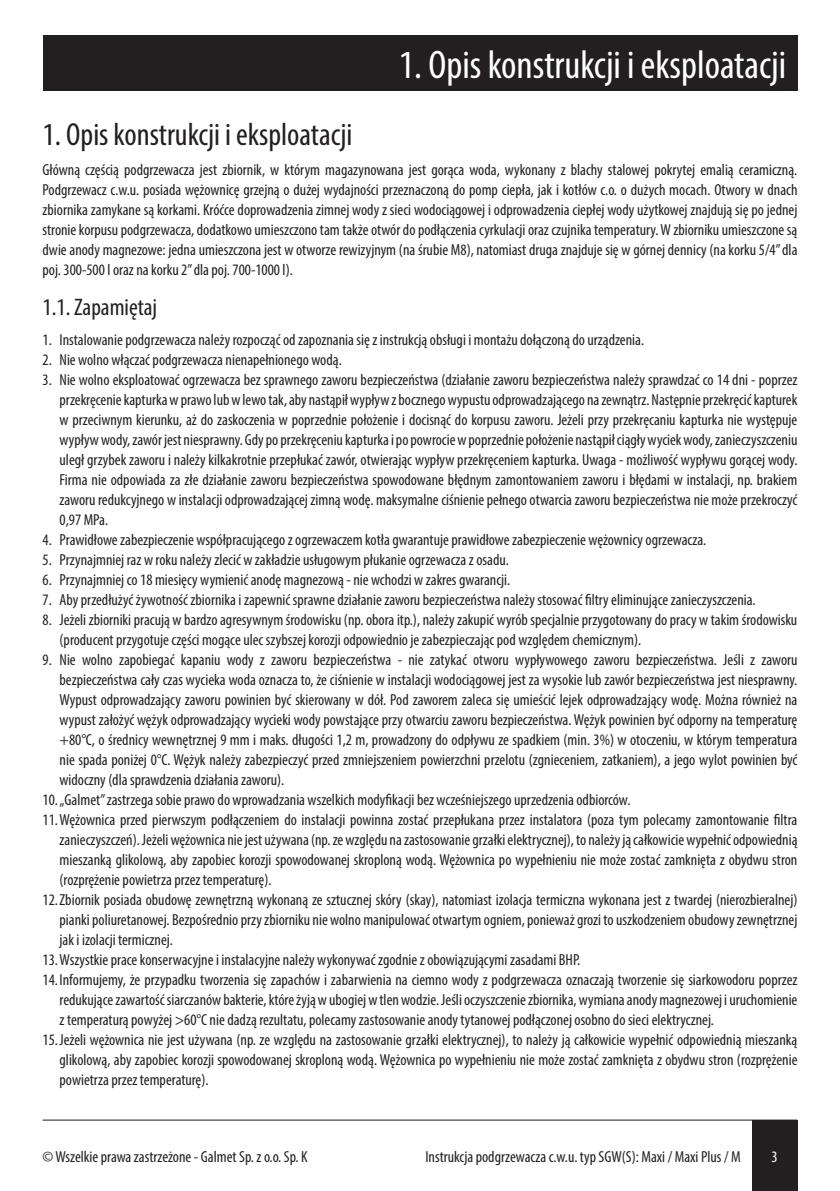
<style>
.page{position:relative;width:840px;height:1191px;background:#fff}
.page>*{position:absolute;margin:0;border:0;box-sizing:border-box;transform-origin:0 0}
.t1{font:condensed 40px "Myriad Pro";color:#fff}
.t2{font:condensed 32px "Myriad Pro";color:#231f20}
.t3{font:condensed 24px "Myriad Pro";color:#231f20}
.t4{font:condensed 16px/20px "Myriad Pro";color:#231f20;text-align:justify}
.t5{font:condensed 16px "Myriad Pro";color:#fff}
</style>
<div class="page">
<hr style="left:43px;top:1119px;width:754px;height:1px;background:#231f20">
<div style="left:751px;top:1120px;width:46px;height:71px;background:#231f20"></div>
<div style="left:43px;top:35px;width:754px;height:56px;background:#231f20"></div>
<h1 class="t1" style="left:398px;top:41px;width:388px">1. Opis konstrukcji i eksploatacji</h1>
<h2 class="t2" style="left:43px;top:115px;width:311px">1. Opis konstrukcji i eksploatacji</h2>
<p class="t4" style="left:43px;top:160px;width:756px">Główną częścią podgrzewacza jest zbiornik, w którym magazynowana jest gorąca woda, wykonany z blachy stalowej pokrytej emalią ceramiczną.<br>Podgrzewacz c.w.u. posiada wężownicę grzejną o dużej wydajności przeznaczoną do pomp ciepła, jak i kotłów c.o. o dużych mocach. Otwory w dnach zbiornika zamykane są korkami. Króćce doprowadzenia zimnej wody z sieci wodociągowej i odprowadzenia ciepłej wody użytkowej znajdują się po jednej stronie korpusu podgrzewacza, dodatkowo umieszczono tam także otwór do podłączenia cyrkulacji oraz czujnika temperatury. W zbiorniku umieszczone są dwie anody magnezowe: jedna umieszczona jest w otworze rewizyjnym (na śrubie M8), natomiast druga znajduje się w górnej dennicy (na korku 5/4” dla poj. 300-500 l oraz na korku 2” dla poj. 700-1000 l).</p>
<h3 class="t3" style="left:43px;top:293px;width:116px">1.1. Zapamiętaj</h3>
<p class="t4" style="left:43px;top:330px;width:602px">1. Instalowanie podgrzewacza należy rozpocząć od zapoznania się z instrukcją obsługi i montażu dołączoną do urządzenia.</p>
<p class="t4" style="left:43px;top:350px;width:300px">2. Nie wolno włączać podgrzewacza nienapełnionego wodą.</p>
<p class="t4" style="left:60px;top:370px;width:739px;text-indent:-17px">3. Nie wolno eksploatować ogrzewacza bez sprawnego zaworu bezpieczeństwa (działanie zaworu bezpieczeństwa należy sprawdzać co 14 dni - poprzez przekręcenie kapturka w prawo lub w lewo tak, aby nastąpił wypływ z bocznego wypustu odprowadzającego na zewnątrz. Następnie przekręcić kapturek w przeciwnym kierunku, aż do zaskoczenia w poprzednie położenie i docisnąć do korpusu zaworu. Jeżeli przy przekręcaniu kapturka nie występuje wypływ wody, zawór jest niesprawny. Gdy po przekręceniu kapturka i po powrocie w poprzednie położenie nastąpił ciągły wyciek wody, zanieczyszczeniu uległ grzybek zaworu i należy kilkakrotnie przepłukać zawór, otwierając wypływ przekręceniem kapturka. Uwaga - możliwość wypływu gorącej wody.<br>Firma nie odpowiada za złe działanie zaworu bezpieczeństwa spowodowane błędnym zamontowaniem zaworu i błędami w instalacji, np. brakiem zaworu redukcyjnego w instalacji odprowadzającej zimną wodę. maksymalne ciśnienie pełnego otwarcia zaworu bezpieczeństwa nie może przekroczyć 0,97 MPa.</p>
<p class="t4" style="left:43px;top:530px;width:665px">4. Prawidłowe zabezpieczenie współpracującego z ogrzewaczem kotła gwarantuje prawidłowe zabezpieczenie wężownicy ogrzewacza.</p>
<p class="t4" style="left:43px;top:550px;width:467px">5. Przynajmniej raz w roku należy zlecić w zakładzie usługowym płukanie ogrzewacza z osadu.</p>
<p class="t4" style="left:43px;top:570px;width:469px">6. Przynajmniej co 18 miesięcy wymienić anodę magnezową - nie wchodzi w zakres gwarancji.</p>
<p class="t4" style="left:43px;top:590px;width:714px">7. Aby przedłużyć żywotność zbiornika i zapewnić sprawne działanie zaworu bezpieczeństwa należy stosować filtry eliminujące zanieczyszczenia.</p>
<p class="t4" style="left:60px;top:610px;width:738px;text-indent:-17px">8. Jeżeli zbiorniki pracują w bardzo agresywnym środowisku (np. obora itp.), należy zakupić wyrób specjalnie przygotowany do pracy w takim środowisku (producent przygotuje części mogące ulec szybszej korozji odpowiednio je zabezpieczając pod względem chemicznym).</p>
<p class="t4" style="left:43px;top:650px;width:756px">9. Nie wolno zapobiegać kapaniu wody z zaworu bezpieczeństwa - nie zatykać otworu wypływowego zaworu bezpieczeństwa. Jeśli z zaworu</p>
<p class="t4" style="left:60px;top:670px;width:738px">bezpieczeństwa cały czas wycieka woda oznacza to, że ciśnienie w instalacji wodociągowej jest za wysokie lub zawór bezpieczeństwa jest niesprawny.</p>
<p class="t4" style="left:60px;top:690px;width:739px">Wypust odprowadzający zaworu powinien być skierowany w dół. Pod zaworem zaleca się umieścić lejek odprowadzający wodę. Można również na</p>
<p class="t4" style="left:60px;top:709px;width:739px">wypust założyć wężyk odprowadzający wycieki wody powstające przy otwarciu zaworu bezpieczeństwa. Wężyk powinien być odporny na temperaturę</p>
<p class="t4" style="left:60px;top:729px;width:738px">+80°C, o średnicy wewnętrznej 9 mm i maks. długości 1,2 m, prowadzony do odpływu ze spadkiem (min. 3%) w otoczeniu, w którym temperatura</p>
<p class="t4" style="left:60px;top:749px;width:739px">nie spada poniżej 0°C. Wężyk należy zabezpieczyć przed zmniejszeniem powierzchni przelotu (zgnieceniem, zatkaniem), a jego wylot powinien być</p>
<p class="t4" style="left:60px;top:769px;width:226px">widoczny (dla sprawdzenia działania zaworu).</p>
<p class="t4" style="left:43px;top:789px;width:589px">10.„Galmet” zastrzega sobie prawo do wprowadzania wszelkich modyfikacji bez wcześniejszego uprzedzenia odbiorców.</p>
<p class="t4" style="left:43px;top:809px;width:755px">11.Wężownica przed pierwszym podłączeniem do instalacji powinna zostać przepłukana przez instalatora (poza tym polecamy zamontowanie filtra</p>
<p class="t4" style="left:60px;top:829px;width:739px">zanieczyszczeń). Jeżeli wężownica nie jest używana (np. ze względu na zastosowanie grzałki elektrycznej), to należy ją całkowicie wypełnić odpowiednią</p>
<p class="t4" style="left:60px;top:849px;width:738px">mieszanką glikolową, aby zapobiec korozji spowodowanej skroploną wodą. Wężownica po wypełnieniu nie może zostać zamknięta z obydwu stron</p>
<p class="t4" style="left:60px;top:869px;width:213px">(rozprężenie powietrza przez temperaturę).</p>
<p class="t4" style="left:43px;top:889px;width:756px">12.Zbiornik posiada obudowę zewnętrzną wykonaną ze sztucznej skóry (skay), natomiast izolacja termiczna wykonana jest z twardej (nierozbieralnej)</p>
<p class="t4" style="left:60px;top:909px;width:739px">pianki poliuretanowej. Bezpośrednio przy zbiorniku nie wolno manipulować otwartym ogniem, ponieważ grozi to uszkodzeniem obudowy zewnętrznej</p>
<p class="t4" style="left:60px;top:929px;width:115px">jak i izolacji termicznej.</p>
<p class="t4" style="left:43px;top:949px;width:539px">13.Wszystkie prace konserwacyjne i instalacyjne należy wykonywać zgodnie z obowiązującymi zasadami BHP.</p>
<p class="t4" style="left:43px;top:969px;width:756px">14.Informujemy, że przypadku tworzenia się zapachów i zabarwienia na ciemno wody z podgrzewacza oznaczają tworzenie się siarkowodoru poprzez</p>
<p class="t4" style="left:60px;top:989px;width:739px">redukujące zawartość siarczanów bakterie, które żyją w ubogiej w tlen wodzie. Jeśli oczyszczenie zbiornika, wymiana anody magnezowej i uruchomienie</p>
<p class="t4" style="left:60px;top:1009px;width:655px">z temperaturą powyżej &gt;60°C nie dadzą rezultatu, polecamy zastosowanie anody tytanowej podłączonej osobno do sieci elektrycznej.</p>
<p class="t4" style="left:43px;top:1029px;width:756px">15.Jeżeli wężownica nie jest używana (np. ze względu na zastosowanie grzałki elektrycznej), to należy ją całkowicie wypełnić odpowiednią mieszanką</p>
<p class="t4" style="left:60px;top:1049px;width:739px">glikolową, aby zapobiec korozji spowodowanej skroploną wodą. Wężownica po wypełnieniu nie może zostać zamknięta z obydwu stron (rozprężenie</p>
<p class="t4" style="left:60px;top:1069px;width:150px">powietrza przez temperaturę).</p>
<p class="t4" style="left:43px;top:1146px;width:266px">© Wszelkie prawa zastrzeżone - Galmet Sp. z o.o. Sp. K</p>
<p class="t4" style="left:425px;top:1146px;width:316px">Instrukcja podgrzewacza c.w.u. typ SGW(S): Maxi / Maxi Plus / M</p>
<p class="t5" style="left:771px;top:1146px;width:8px">3</p>
</div>
